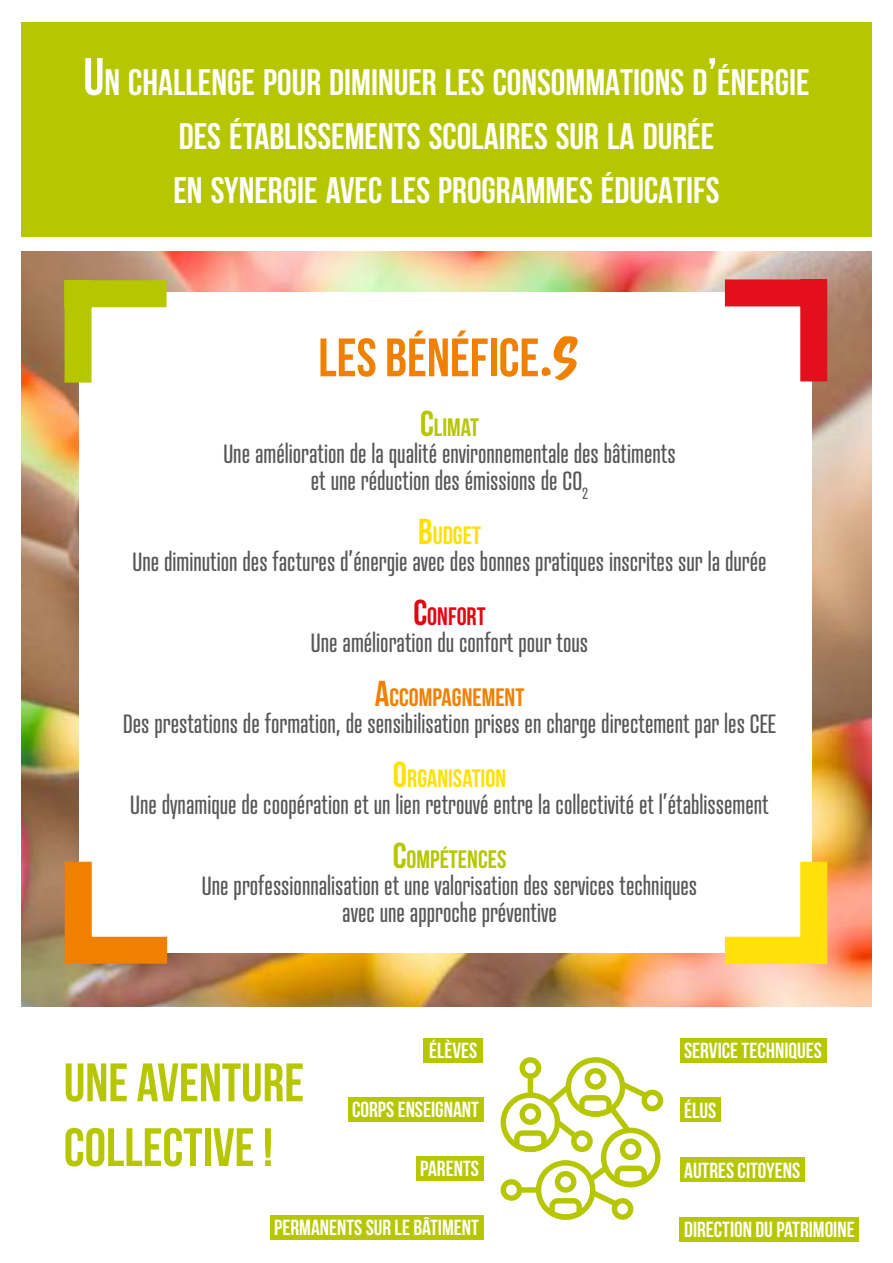
<style>
.page{position:relative;width:893px;height:1263px;background:#fff}
.page>*{position:absolute;margin:0;border:0;box-sizing:border-box;transform-origin:0 0}
.t1{font:700 54px/64.8px "Bebas Neue";color:#b6c600}
.t2{font:54px "Bebas Neue";color:#f08100}
.t3{font:700 36.75px/54px "Bebas Neue";color:#fff;text-align:center}
.t4{font:25.5px/27px "Atrament";color:#575756;text-align:center}
.t5{font:25.2px "Bebas Neue";color:#ffe100}
.t6{font:25.2px "Bebas Neue";color:#b6c600}
.t7{font:25.2px "Bebas Neue";color:#f08100}
.t8{font:25.2px "Bebas Neue";color:#e30613}
.t9{font:700 21.75px "Bebas Neue";color:#fff}
.s1{font-size:52.5px}
.s2{font-family:"Beyond The Mountains"}
.s3{font-family:"Beyond The Mountains";font-size:72px}
.s4{font-size:36px}
</style>
<div class="page">
<img style="left:21px;top:251px;width:851px;height:755px">
<div style="left:21px;top:22px;width:851px;height:215px;background:#b6c600"></div>
<div style="left:79px;top:292px;width:732px;height:660px;background:#fff"></div>
<svg style="left:501px;top:1057px;width:162px;height:163px"></svg>
<div style="left:528px;top:1073px;width:5px;height:25px;background:#b6c600;border-radius:3px"></div>
<div style="left:416px;top:1156px;width:67px;height:24px;background:#b6c600"></div>
<div style="left:680px;top:1217px;width:179px;height:25px;background:#b6c600"></div>
<div style="left:423px;top:1037px;width:60px;height:25px;background:#b6c600"></div>
<div style="left:348px;top:1097px;width:135px;height:24px;background:#b6c600"></div>
<div style="left:680px;top:1037px;width:146px;height:25px;background:#b6c600"></div>
<div style="left:680px;top:1157px;width:124px;height:25px;background:#b6c600"></div>
<div style="left:270px;top:1215px;width:213px;height:24px;background:#b6c600"></div>
<div style="left:680px;top:1097px;width:41px;height:25px;background:#b6c600"></div>
<div style="left:65px;top:280px;width:102px;height:27px;background:#b6c600"></div>
<div style="left:65px;top:281px;width:27px;height:102px;background:#b6c600"></div>
<div style="left:65px;top:937px;width:102px;height:27px;background:#f08100"></div>
<div style="left:65px;top:862px;width:27px;height:102px;background:#f08100"></div>
<div style="left:725px;top:937px;width:102px;height:27px;background:#fee10b"></div>
<div style="left:800px;top:862px;width:27px;height:102px;background:#fee10b"></div>
<div style="left:725px;top:279px;width:102px;height:27px;background:#e40f1c"></div>
<div style="left:800px;top:279px;width:27px;height:102px;background:#e40f1c"></div>
<h2 class="t3" style="left:83px;top:55px;width:728px"><span class="s1">U</span>N CHALLENGE POUR DIMINUER LES CONSOMMATIONS D<span class="s1">’</span>ÉNERGIE<br>DES ÉTABLISSEMENTS SCOLAIRES SUR LA DURÉE<br>EN SYNERGIE AVEC LES PROGRAMMES ÉDUCATIFS</h2>
<h1 class="t2" style="left:318px;top:328px;width:264px">LES BÉNÉFICE<span class="s2">.</span><span class="s3">s</span></h1>
<p class="t6" style="left:420px;top:413px;width:61px"><span class="s4">C</span>LIMAT</p>
<p class="t4" style="left:223px;top:440px;width:454px">Une amélioration de la qualité environnementale des bâtiments et une réduction des émissions de CO<sub>2</sub></p>
<p class="t5" style="left:418px;top:521px;width:64px"><span class="s4">B</span>UDGET</p>
<p class="t4" style="left:132px;top:548px;width:636px">Une diminution des factures d’énergie avec des bonnes pratiques inscrites sur la durée</p>
<p class="t8" style="left:413px;top:602px;width:74px"><span class="s4">C</span>ONFORT</p>
<p class="t4" style="left:311px;top:629px;width:279px">Une amélioration du confort pour tous</p>
<p class="t7" style="left:375px;top:683px;width:151px"><span class="s4">A</span>CCOMPAGNEMENT</p>
<p class="t4" style="left:123px;top:710px;width:654px">Des prestations de formation, de sensibilisation prises en charge directement par les CEE</p>
<p class="t5" style="left:393px;top:764px;width:115px"><span class="s4">O</span>RGANISATION</p>
<p class="t4" style="left:130px;top:791px;width:640px">Une dynamique de coopération et un lien retrouvé entre la collectivité et l’établissement</p>
<p class="t6" style="left:393px;top:845px;width:115px"><span class="s4">C</span>OMPÉTENCES</p>
<p class="t4" style="left:202px;top:872px;width:497px">Une professionnalisation et une valorisation des services techniques avec une approche préventive</p>
<p class="t9" style="left:429px;top:1039px;width:50px">ÉLÈVES</p>
<p class="t9" style="left:684px;top:1039px;width:139px">SERVICE TECHNIQUES</p>
<h1 class="t1" style="left:64px;top:1049px;width:242px">UNE AVENTURE<br>COLLECTIVE !</h1>
<p class="t9" style="left:352px;top:1098px;width:128px">CORPS ENSEIGNANT</p>
<p class="t9" style="left:420px;top:1157px;width:60px">PARENTS</p>
<p class="t9" style="left:684px;top:1098px;width:34px">ÉLUS</p>
<p class="t9" style="left:684px;top:1158px;width:118px">AUTRES CITOYENS</p>
<p class="t9" style="left:274px;top:1216px;width:206px">PERMANENTS SUR LE BÂTIMENT</p>
<p class="t9" style="left:684px;top:1218px;width:172px">DIRECTION DU PATRIMOINE</p>
</div>
